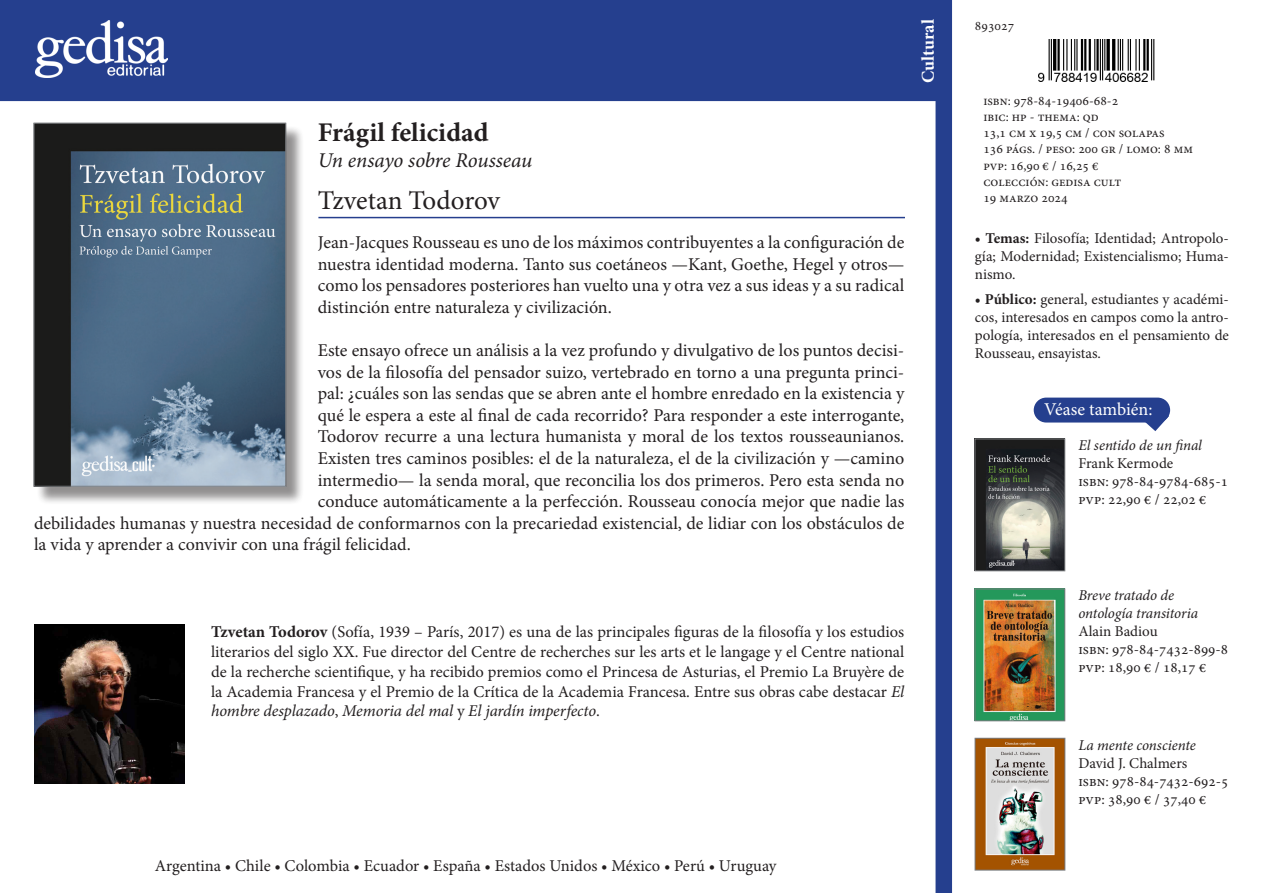
<style>
.page{position:relative;width:1263px;height:893px;background:#fff}
.page>*{position:absolute;margin:0;border:0;box-sizing:border-box;transform-origin:0 0}
.t1{font:700 27px "Minion Pro";color:#231f20}
.t2{font:27px "Minion Pro";color:#231f20}
.t3{font:italic 21px "Minion Pro";letter-spacing:-.005em;color:#231f20}
.Indice{font:18px/21.6px "Minion Pro";color:#231f20;text-align:justify}
.t4{font:18px "Minion Pro";letter-spacing:-.005em;color:#fff}
.Clasificación{font:700 18px "Minion Pro";color:#fff}
.Clasificación-2{font:16.5px/19.8px "Minion Pro";color:#231f20;text-align:justify}
.Temas_y_público{font:15px/18px "Minion Pro";color:#231f20;text-align:justify}
.Datos_técnicos{font:15px/18px "Minion Pro";color:#231f20}
.Datos_técnicos-2{font:italic 15px "Minion Pro";letter-spacing:-.005em;color:#231f20}
.Datos_técnicos-3{font:13.5px "Minion Pro";color:#231f20}
.s1{font-weight:700}
.s2{font-style:italic}
</style>
<div class="page">
<svg style="left:1146px;top:400px;width:23px;height:31px"></svg>
<div style="left:1034px;top:398px;width:136px;height:25px;background:#253f8e;border-radius:12px"></div>
<hr style="left:318px;top:217px;width:587px;height:1px;background:#253f8e">
<div style="left:935px;top:0;width:17px;height:893px;background:#253f8e"></div>
<img style="left:1038px;top:39px;width:117px;height:42px">
<div style="left:0;top:0;width:935px;height:101px;background:#253f8e"></div>
<img style="left:35px;top:20px;width:133px;height:57px">
<img style="left:977px;top:441px;width:86px;height:128px">
<div style="left:975px;top:439px;width:90px;height:132px;border:1px solid #787a7d"></div>
<img style="left:977px;top:591px;width:86px;height:128px">
<div style="left:975px;top:589px;width:90px;height:132px;border:1px solid #787a7d"></div>
<img style="left:977px;top:740px;width:86px;height:128px">
<div style="left:975px;top:738px;width:90px;height:132px;border:1px solid #787a7d"></div>
<div style="left:36px;top:125px;width:268px;height:380px;background:#231f20;opacity:.5"></div>
<img style="left:36px;top:125px;width:248px;height:359px">
<div style="left:34px;top:123px;width:252px;height:363px;border:1px solid #787a7d"></div>
<img style="left:34px;top:625px;width:150px;height:158px">
<p class="t1" style="left:318px;top:114px;width:172px">Frágil felicidad</p>
<p class="t3" style="left:318px;top:146px;width:216px">Un ensayo sobre Rousseau</p>
<p class="t2" style="left:318px;top:182px;width:184px">Tzvetan Todorov</p>
<p class="Indice" style="left:318px;top:232px;width:588px">Jean-Jacques Rousseau es uno de los máximos contribuyentes a la configuración de nuestra identidad moderna. Tanto sus coetáneos —Kant, Goethe, Hegel y otros— como los pensadores posteriores han vuelto una y otra vez a sus ideas y a su radical distinción entre naturaleza y civilización.</p>
<p class="Indice" style="left:318px;top:340px;width:588px">Este ensayo ofrece un análisis a la vez profundo y divulgativo de los puntos decisi&shy;vos de la filosofía del pensador suizo, vertebrado en torno a una pregunta princi&shy;pal: ¿cuáles son las sendas que se abren ante el hombre enredado en la existencia y qué le espera a este al final de cada recorrido? Para responder a este interrogante, Todorov recurre a una lectura humanista y moral de los textos rousseaunianos.<br>Existen tres caminos posibles: el de la naturaleza, el de la civilización y —camino intermedio— la senda moral, que reconcilia los dos primeros. Pero esta senda no conduce automáticamente a la perfección. Rousseau conocía mejor que nadie las</p>
<p class="Indice" style="left:34px;top:512px;width:872px">debilidades humanas y nuestra necesidad de conformarnos con la precariedad existencial, de lidiar con los obstáculos de la vida y aprender a convivir con una frágil felicidad.</p>
<p class="Clasificación" style="left:915px;top:83px;width:65px;rotate:-90deg">Cultural</p>
<p class="Clasificación-2" style="left:211px;top:622px;width:695px"><span class="s1">Tzvetan Todorov</span> (Sofía, 1939 – París, 2017) es una de las principales figuras de la filosofía y los estudios literarios del siglo XX. Fue director del Centre de recherches sur les arts et le langage y el Centre national de la recherche scientifique, y ha recibido premios como el Princesa de Asturias, el Premio La Bruyère de la Academia Francesa y el Premio de la Crítica de la Academia Francesa. Entre sus obras cabe destacar <span class="s2">El hombre desplazado</span>, <span class="s2">Memoria del mal</span> y <span class="s2">El jardín imperfecto</span>.</p>
<p class="Clasificación-2" style="left:155px;top:856px;width:623px">Argentina • Chile • Colombia • Ecuador • España • Estados Unidos • México • Perú • Uruguay</p>
<p class="Datos_técnicos-3" style="left:975px;top:16px;width:41px">893027</p>
<p class="Datos_técnicos-3" style="left:983px;top:92px;width:136px">isbn: 978-84-19406-68-2</p>
<p class="Datos_técnicos-3" style="left:983px;top:108px;width:117px">ibic: hp - thema: qd</p>
<p class="Datos_técnicos-3" style="left:983px;top:124px;width:183px">13,1 cm x 19,5 cm / con solapas</p>
<p class="Datos_técnicos-3" style="left:983px;top:140px;width:211px">136 págs. / peso: 200 gr / lomo: 8 mm</p>
<p class="Datos_técnicos-3" style="left:983px;top:156px;width:117px">pvp: 16,90 € / 16,25 €</p>
<p class="Datos_técnicos-3" style="left:983px;top:173px;width:139px">colección: gedisa cult</p>
<p class="Datos_técnicos-3" style="left:983px;top:189px;width:86px">19 marzo 2024</p>
<p class="Temas_y_público" style="left:975px;top:229px;width:256px"><span class="s1">• Temas:</span> Filosofía; Identidad; Antropolo&shy;gía; Modernidad; Existencialismo; Huma&shy;nismo.</p>
<p class="Temas_y_público" style="left:975px;top:291px;width:256px"><span class="s1">• Público:</span> general, estudiantes y académi&shy;cos, interesados en campos como la antro&shy;pología, interesados en el pensamiento de Rousseau, ensayistas.</p>
<p class="t4" style="left:1044px;top:397px;width:110px">Véase también:</p>
<p class="Datos_técnicos-2" style="left:1078px;top:435px;width:125px">El sentido de un final</p>
<p class="Datos_técnicos" style="left:1078px;top:454px;width:96px">Frank Kermode</p>
<p class="Datos_técnicos" style="left:1078px;top:472px;width:151px">isbn: 978-84-9784-685-1</p>
<p class="Datos_técnicos" style="left:1078px;top:490px;width:130px">pvp: 22,90 € / 22,02 €</p>
<p class="Datos_técnicos-2" style="left:1078px;top:585px;width:97px">Breve tratado de</p>
<p class="Datos_técnicos-2" style="left:1078px;top:603px;width:121px">ontología transitoria</p>
<p class="Datos_técnicos" style="left:1078px;top:622px;width:81px">Alain Badiou</p>
<p class="Datos_técnicos" style="left:1078px;top:640px;width:151px">isbn: 978-84-7432-899-8 pvp: 18,90 € / 18,17 €</p>
<p class="Datos_técnicos-2" style="left:1078px;top:735px;width:119px">La mente consciente</p>
<p class="Datos_técnicos" style="left:1078px;top:754px;width:110px">David J. Chalmers</p>
<p class="Datos_técnicos" style="left:1078px;top:772px;width:151px">isbn: 978-84-7432-692-5 pvp: 38,90 € / 37,40 €</p>
</div>
